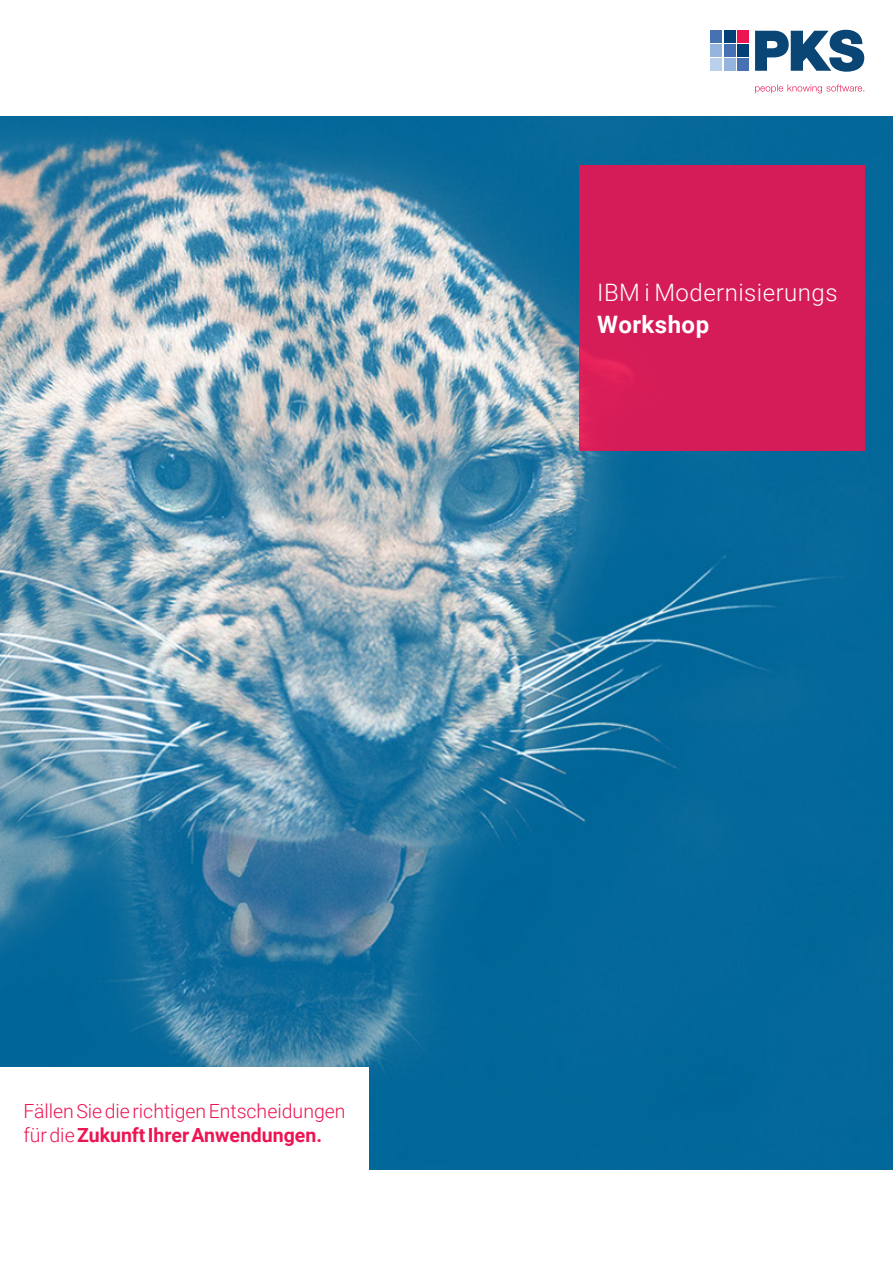
<style>
.page{position:relative;width:893px;height:1263px;background:#fff}
.page>*{position:absolute;margin:0;border:0;box-sizing:border-box;transform-origin:0 0}
.t1{font:300 24px "Roboto";letter-spacing:.02em;color:#fff}
.t2{font:700 24px "Roboto";letter-spacing:.02em;color:#fff}
.t3{font:300 19.5px/23.4px "Roboto";color:#ed1451}
.s1{font-weight:700}
</style>
<div class="page">
<img style="left:0;top:117px;width:893px;height:1052px">
<svg style="left:755px;top:30px;width:109px;height:42px"></svg>
<div style="left:737px;top:58px;width:12px;height:13px;background:#4672b4"></div>
<div style="left:710px;top:31px;width:12px;height:12px;background:#4672b4"></div>
<div style="left:723px;top:31px;width:12px;height:12px;background:#004076"></div>
<div style="left:737px;top:45px;width:12px;height:12px;background:#004076"></div>
<div style="left:710px;top:45px;width:12px;height:12px;background:#95b5de"></div>
<div style="left:723px;top:45px;width:12px;height:12px;background:#4672b4"></div>
<div style="left:710px;top:58px;width:12px;height:13px;background:#b9d1ec"></div>
<div style="left:723px;top:58px;width:12px;height:13px;background:#95b5de"></div>
<div style="left:737px;top:31px;width:12px;height:12px;background:#ed1451"></div>
<svg style="left:755px;top:84px;width:109px;height:9px"></svg>
<div style="left:0;top:1067px;width:369px;height:196px;background:#fff"></div>
<div style="left:579px;top:165px;width:285px;height:286px;background:#d51c58"></div>
<p class="t1" style="left:597px;top:276px;width:242px">IBM i Modernisierungs</p>
<p class="t2" style="left:597px;top:307px;width:113px">Workshop</p>
<p class="t3" style="left:23px;top:1099px;width:324px">Fällen Sie die richtigen Entscheidungen für die <span class="s1">Zukunft Ihrer Anwendungen.</span></p>
</div>
